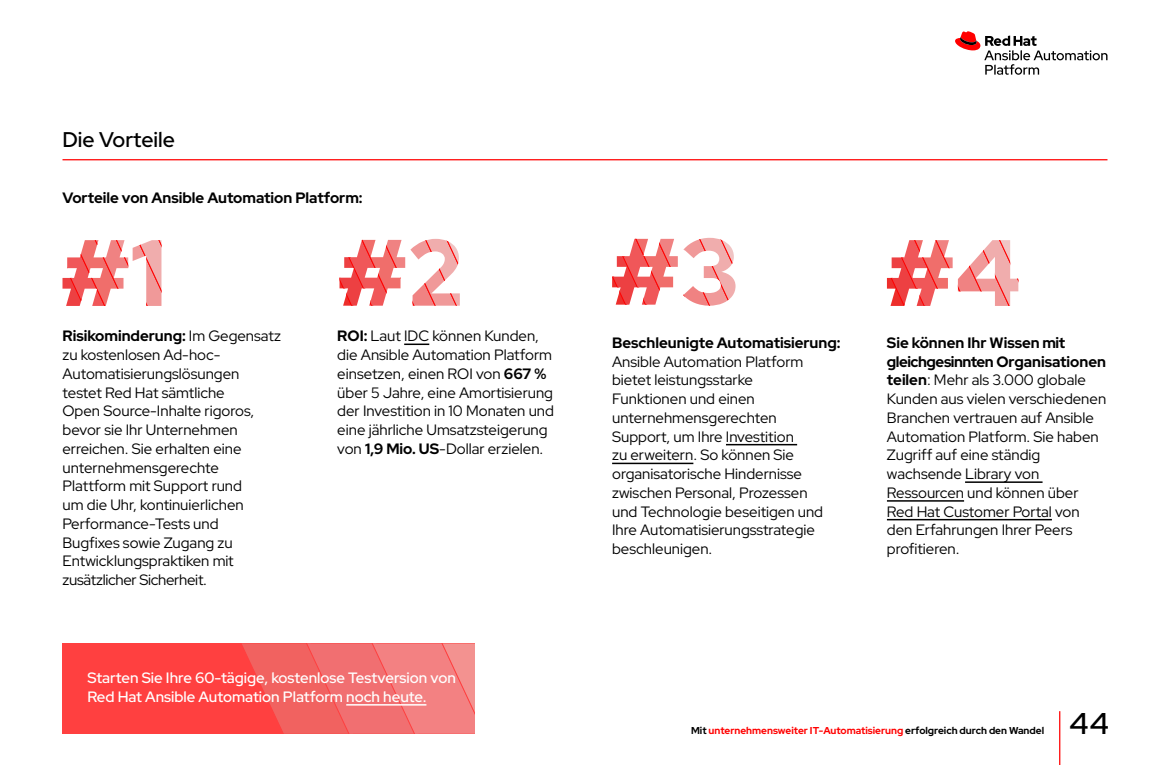
<style>
.page{position:relative;width:1170px;height:765px;background:#fff}
.page>*{position:absolute;margin:0;border:0;box-sizing:border-box;transform-origin:0 0}
.t1{font:500 30px "Red Hat Display";color:#000}
.t2{font:500 21.25px "Red Hat Display";color:#000}
.t3{font:15px/18.8px "Red Hat Display";color:#000}
.t4{font:500 15px/18.8px "Red Hat Display";color:#fff}
.t5{font:700 15px "Red Hat Display";color:#000}
.t6{font:700 10px "Red Hat Display";color:#f00}
.s1{font-weight:700}
.s2{color:#000}
</style>
<div class="page">
<svg style="left:955px;top:31px;width:153px;height:44px"></svg>
<hr style="left:1059px;top:711px;width:1px;height:54px;background:#f00">
<hr style="left:62px;top:159px;width:1046px;height:1px;background:#f00">
<svg style="left:62px;top:240px;width:99px;height:66px"></svg>
<svg style="left:612px;top:238px;width:124px;height:68px"></svg>
<hr style="left:726px;top:444px;width:71px;height:1px;background:#000">
<hr style="left:612px;top:463px;width:81px;height:1px;background:#000">
<svg style="left:340px;top:239px;width:120px;height:67px"></svg>
<svg style="left:404px;top:344px;width:25px;height:1px"></svg>
<svg style="left:887px;top:240px;width:131px;height:66px"></svg>
<hr style="left:965px;top:481px;width:78px;height:2px;background:#000">
<hr style="left:887px;top:500px;width:77px;height:2px;background:#000">
<hr style="left:887px;top:519px;width:165px;height:1px;background:#000">
<svg style="left:62px;top:643px;width:413px;height:91px;background:#f85959"></svg>
<hr style="left:346px;top:704px;width:80px;height:2px;background:#fff">
<h2 class="t2" style="left:62px;top:125px;width:114px">Die Vorteile</h2>
<p class="t5" style="left:62px;top:188px;width:302px">Vorteile von Ansible Automation Platform:</p>
<p class="t3" style="left:62px;top:326px;width:220px"><span class="s1">Risikominderung:</span> Im Gegensatz zu kostenlosen Ad-hoc-<br>Automatisierungslösungen testet Red Hat sämtliche<br>Open Source-Inhalte rigoros, bevor sie Ihr Unternehmen erreichen. Sie erhalten eine unternehmensgerechte<br>Plattform mit Support rund<br>um die Uhr, kontinuierlichen<br>Performance-Tests und<br>Bugfixes sowie Zugang zu<br>Entwicklungspraktiken mit zusätzlicher Sicherheit.</p>
<p class="t5" style="left:612px;top:333px;width:230px">Beschleunigte Automatisierung:</p>
<p class="t3" style="left:337px;top:326px;width:218px"><span class="s1">ROI:</span> Laut IDC können Kunden, die Ansible Automation Platform einsetzen, einen ROI von <span class="s1">667 % </span>über 5 Jahre, eine Amortisierung der Investition in 10 Monaten und eine jährliche Umsatzsteigerung von <span class="s1">1,9 Mio. US</span>-Dollar erzielen.</p>
<p class="t3" style="left:887px;top:333px;width:221px"><span class="s1">Sie können Ihr Wissen mit gleichgesinnten Organisationen teilen</span>: Mehr als 3.000 globale<br>Kunden aus vielen verschiedenen<br>Branchen vertrauen auf Ansible<br>Automation Platform. Sie haben<br>Zugriff auf eine ständig wachsende Library von<br>Ressourcen und können über<br>Red Hat Customer Portal von den Erfahrungen Ihrer Peers profitieren.</p>
<p class="t3" style="left:612px;top:352px;width:213px">Ansible Automation Platform bietet leistungsstarke<br>Funktionen und einen unternehmensgerechten<br>Support, um Ihre Investition<br>zu erweitern. So können Sie organisatorische Hindernisse zwischen Personal, Prozessen und Technologie beseitigen und<br>Ihre Automatisierungsstrategie beschleunigen.</p>
<p class="t4" style="left:88px;top:668px;width:370px">Starten Sie Ihre 60-tägige, kostenlose Testversion von<br>Red Hat Ansible Automation Platform noch heute.</p>
<p class="t6" style="left:691px;top:724px;width:355px"><span class="s2">Mit</span> unternehmensweiter IT-Automatisierung <span class="s2">erfolgreich durch den Wandel</span></p>
<h1 class="t1" style="left:1069px;top:704px;width:41px">44</h1>
</div>
